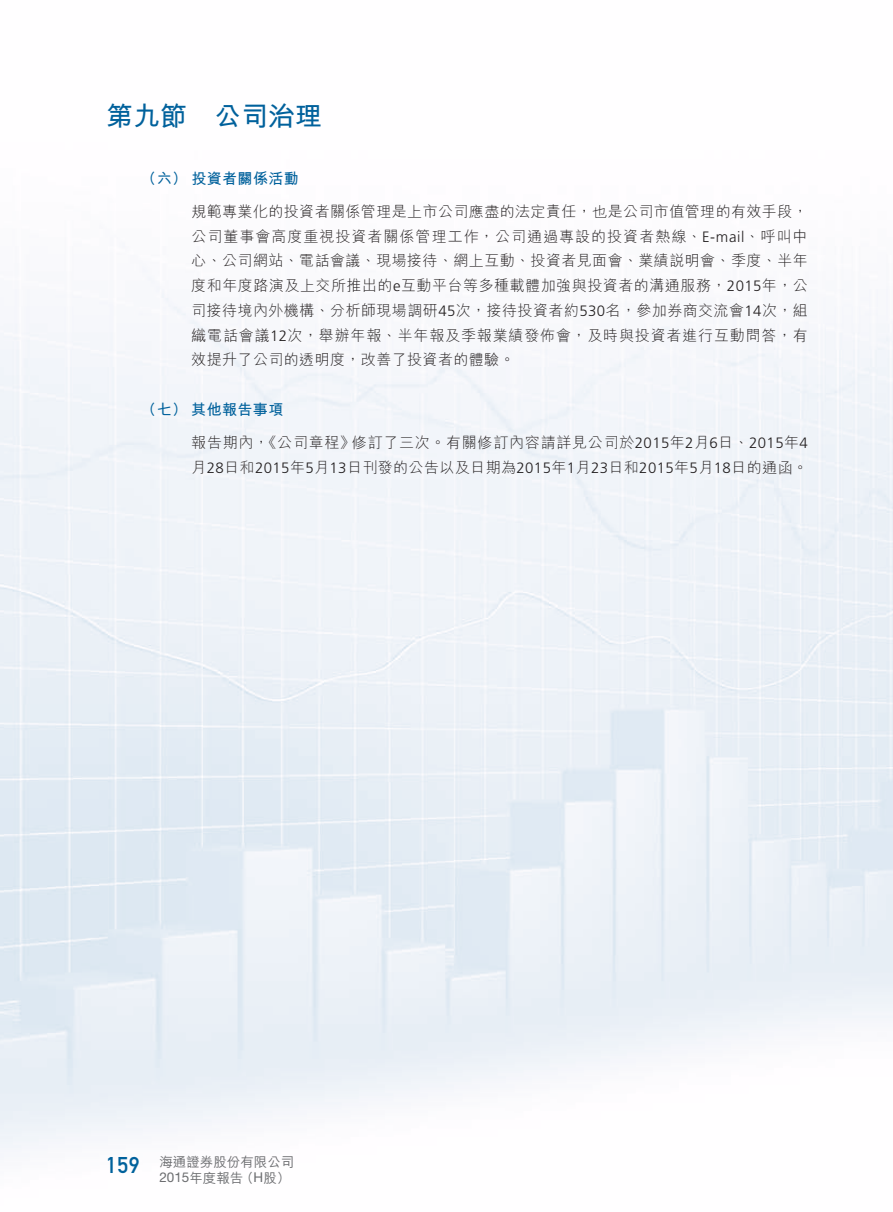
<style>
.page{position:relative;width:893px;height:1212px;background:#fff}
.page>*{position:absolute;margin:0;border:0;box-sizing:border-box;transform-origin:0 0}
.t1{font:700 27px "M Hei HK";color:#00619c}
.t2{font:22.5px "DIN Mittelschrift Std";color:#00619c}
.t3{font:300 15px/24.8px "M Hei HK";letter-spacing:.05em;color:#231f20;text-align:justify}
.t4{font:300 15px/24.8px "M Hei HK";letter-spacing:.025em;color:#231f20}
.t5{font:700 15px "M Hei HK";letter-spacing:.03em;color:#00619c}
.t6{font:500 13.5px "M Hei HK";color:#6c6d70}
.t7{font:13.5px "Helvetica Neue LT Std";color:#6c6d70}
.s1{font-family:"Frutiger LT Std"}
.s2{font-family:"M Hei HK";font-weight:500}
.s3{font-family:"Helvetica Neue LT Std";font-weight:400}
</style>
<div class="page">
<img style="left:0;top:278px;width:893px;height:872px">
<h1 class="t1" style="left:106px;top:97px;width:82px">第九節</h1>
<h1 class="t1" style="left:214px;top:97px;width:109px">公司治理</h1>
<p class="t5" style="left:141px;top:167px;width:159px">（六）投資者關係活動</p>
<p class="t3" style="left:191px;top:198px;width:618px">規範專業化的投資者關係管理是上市公司應盡的法定責任，也是公司市值管理的有效手段，公司董事會高度重視投資者關係管理工作，公司通過專設的投資者熱線、 <span class="s1">-E mail</span>、呼叫中心、公司網站、電話會議、現場接待、網上互動、投資者見面會、業績說明會、季度、半年度和年度路演及上交所推出的<span class="s1">e</span>互動平台等多種載體加強與投資者的溝通服務，<span class="s1">2015</span>年，公司接待境內外機構、分析師現場調研<span class="s1">45</span>次，接待投資者約<span class="s1">530</span>名，參加券商交流會<span class="s1">14</span>次，組織電話會議<span class="s1">12</span>次，舉辦年報、半年報及季報業績發佈會，及時與投資者進行互動問答，有效提升了公司的透明度，改善了投資者的體驗。</p>
<p class="t5" style="left:141px;top:398px;width:144px">（七）其他報告事項</p>
<p class="t3" style="left:352px;top:430px;width:457px">修訂了三次。有關修訂內容請詳見公司於<span class="s1">2015</span>年 月<span class="s1">2</span> 日<span class="s1">6</span> 、<span class="s1">2015</span>年<span class="s1">4</span></p>
<p class="t4" style="left:191px;top:430px;width:618px">報告期內《，公司章程》<br>月<span class="s1">28</span>日和<span class="s1">2015</span>年 月<span class="s1">5 13</span>日刊發的公告以及日期為<span class="s1">2015</span>年 月<span class="s1">1 23</span>日和<span class="s1">2015</span>年 月<span class="s1">5 18</span>日的通函。</p>
<h2 class="t2" style="left:106px;top:1152px;width:35px">159</h2>
<p class="t6" style="left:159px;top:1152px;width:136px">海通證券股份有限公司</p>
<p class="t7" style="left:159px;top:1169px;width:86px">2015<span class="s2">年度報告</span></p>
<p class="t6" style="left:240px;top:1168px;width:52px">（<span class="s3">H</span>股(</p>
</div>
